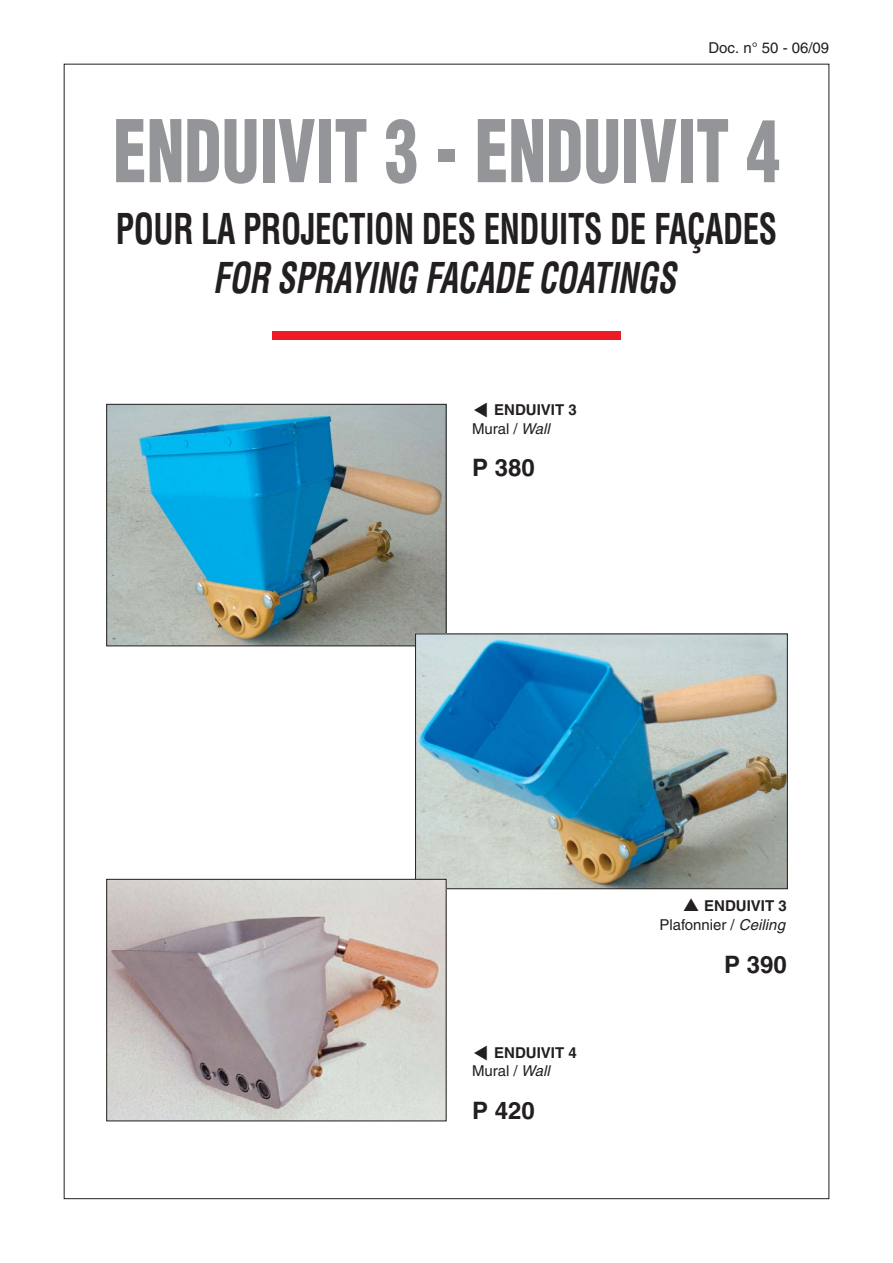
<style>
.page{position:relative;width:893px;height:1263px;background:#fff}
.page>*{position:absolute;margin:0;border:0;box-sizing:border-box;transform-origin:0 0}
.t1{font:900 condensed 84.15px "Helvetica";color:#939598;scale:.8 1}
.t2{font:700 condensed 41.4px "Helvetica";letter-spacing:-.01em;color:#231f20;scale:.8 1}
.t3{font:italic 700 condensed 41.4px "Helvetica";letter-spacing:-.005em;color:#231f20;scale:.8 1}
.t4{font:700 24px "Helvetica";color:#231f20}
.t5{font:15px/18.8px "Helvetica";color:#231f20;text-align:right}
.t6{font:700 15px/18.8px "Helvetica";color:#231f20}
.s1{font-weight:400}
.s2{font-weight:400;font-style:italic}
.s3{font-weight:700}
.s4{font-style:italic}
</style>
<div class="page">
<img style="left:108px;top:406px;width:336px;height:238px">
<div style="left:106px;top:404px;width:340px;height:242px;border:1px solid #231f20"></div>
<img style="left:417px;top:636px;width:369px;height:251px">
<div style="left:415px;top:634px;width:373px;height:255px;border:1px solid #231f20"></div>
<img style="left:108px;top:881px;width:336px;height:238px">
<div style="left:106px;top:879px;width:340px;height:242px;border:1px solid #231f20"></div>
<div style="left:272px;top:332px;width:349px;height:8px;background:#ed1c24"></div>
<p class="t5" style="left:708px;top:40px;width:122px">Doc. n° 50 - 06/09</p>
<h1 class="t1" style="left:113px;top:119px;width:835px">ENDUIVIT 3 - ENDUIVIT 4</h1>
<h2 class="t2" style="left:116px;top:213px;width:828px">POUR LA PROJECTION DES ENDUITS DE FAÇADES</h2>
<h2 class="t3" style="left:213px;top:262px;width:588px">FOR SPRAYING FACADE COATINGS</h2>
<p class="t6" style="left:472px;top:402px;width:106px;text-indent:22px">ENDUIVIT 3<br><span class="s1">Mural /</span> <span class="s2">Wall</span></p>
<h3 class="t4" style="left:472px;top:459px;width:64px">P 380</h3>
<p class="t6" style="left:472px;top:1044px;width:106px;text-indent:22px">ENDUIVIT 4<br><span class="s1">Mural /</span> <span class="s2">Wall</span></p>
<h3 class="t4" style="left:472px;top:1102px;width:64px">P 420</h3>
<p class="t5" style="left:659px;top:898px;width:130px">▲ <span class="s3">ENDUIVIT 3<br></span>Plafonnier / <span class="s4">Ceiling</span></p>
<h3 class="t4" style="left:724px;top:955px;width:64px">P 390</h3>
</div>
